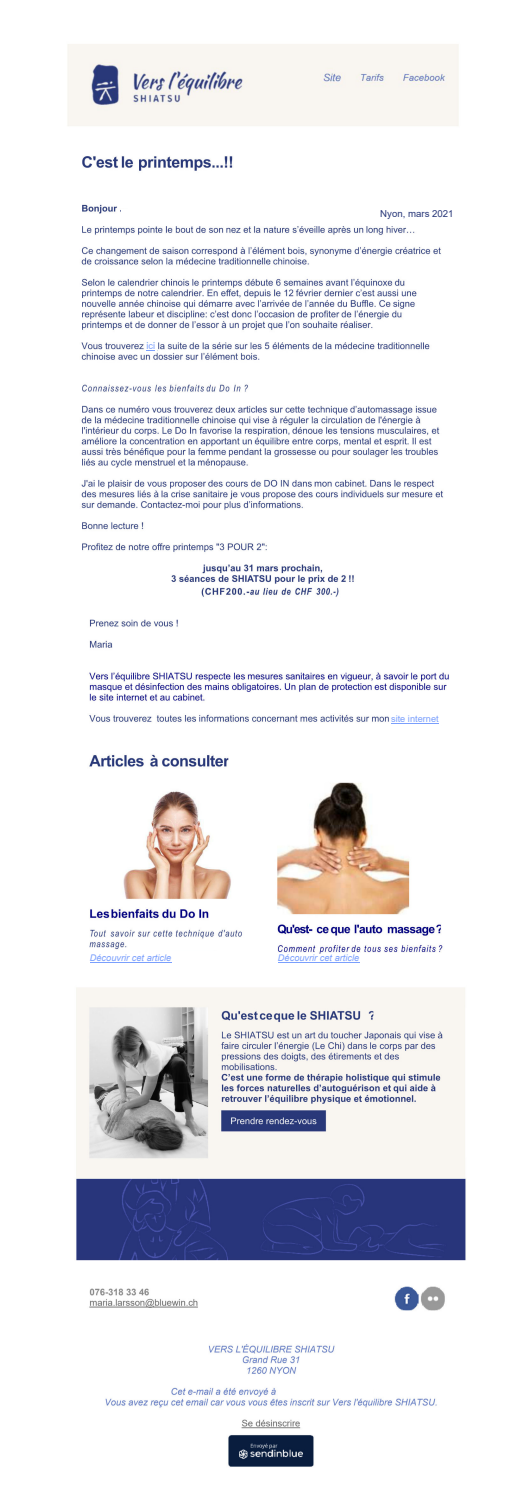
<style>
.page{position:relative;width:522px;height:1489px;background:#fff}
.page>*{position:absolute;margin:0;border:0;box-sizing:border-box;transform-origin:0 0}
.t1{font:9.62px "Arial";color:#293879}
.t2{font:italic 9.19px "Arial";color:#7a9ffd}
.t3{font:9.19px "Arial";color:#7a9ffd}
</style>
<div class="page">
<img style="left:67px;top:44px;width:399px;height:1423px">
<div style="left:121px;top:210px;width:11px;height:8px;background:#fff"></div>
<div style="left:277px;top:1386px;width:95px;height:11px;background:#fff"></div>
<div style="left:390px;top:713px;width:60px;height:11px;background:#fff"></div>
<hr style="left:390px;top:722px;width:48px;height:1px;background:#7a9ffd">
<div style="left:145px;top:343px;width:11px;height:8px;background:#fff"></div>
<div style="left:130px;top:940px;width:91px;height:9px;background:#fff"></div>
<div style="left:273px;top:954px;width:95px;height:14px;background:#fff"></div>
<hr style="left:90px;top:961px;width:81px;height:1px;background:#7a9ffd">
<hr style="left:277px;top:962px;width:82px;height:1px;background:#7a9ffd">
<p class="t3" style="left:146px;top:343px;width:10px">ici</p>
<p class="t1" style="left:380px;top:210px;width:75px">Nyon, mars 2021</p>
<p class="t3" style="left:390px;top:715px;width:49px">site internet</p>
<p class="t2" style="left:90px;top:954px;width:83px">Découvrir cet article</p>
<p class="t2" style="left:277px;top:954px;width:83px">Découvrir cet article</p>
</div>
